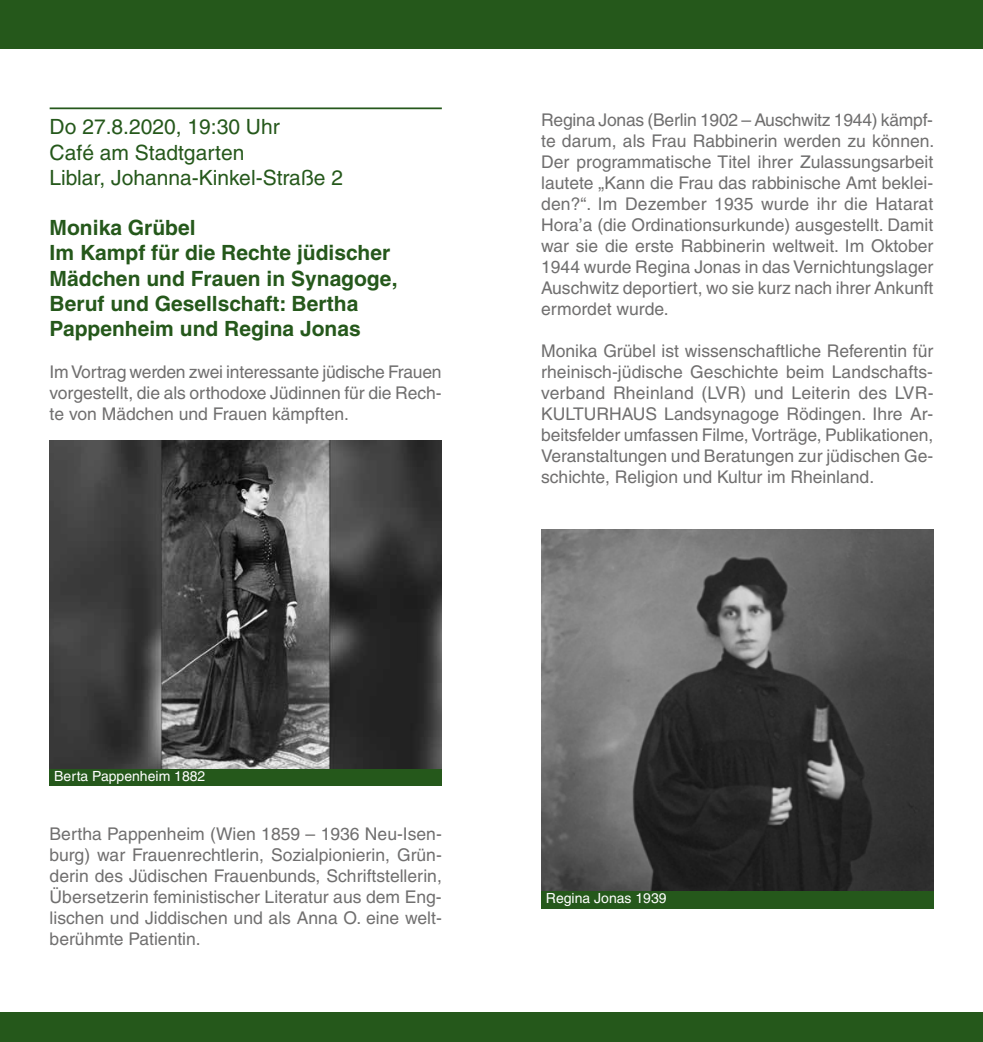
<style>
.page{position:relative;width:983px;height:1042px;background:#fff}
.page>*{position:absolute;margin:0;border:0;box-sizing:border-box;transform-origin:0 0}
.t1{font:700 21px/25.2px "Helvetica";color:#25581b}
.t2{font:21px/25.2px "Helvetica";color:#25581b}
.t3{font:17.5px/21px "Helvetica";color:#706f6f;text-align:justify}
.t4{font:14px "Helvetica";color:#fff}
</style>
<div class="page">
<div style="left:0;top:0;width:505px;height:49px;background:#25581b"></div>
<div style="left:477px;top:0;width:505px;height:49px;background:#25581b"></div>
<div style="left:0;top:1012px;width:505px;height:30px;background:#25581b"></div>
<div style="left:477px;top:1012px;width:505px;height:30px;background:#25581b"></div>
<hr style="left:50px;top:107px;width:391px;height:2px;background:#25581b">
<div style="left:49px;top:768px;width:392px;height:18px;background:#25581b"></div>
<div style="left:541px;top:890px;width:392px;height:18px;background:#25581b"></div>
<img style="left:49px;top:441px;width:392px;height:327px">
<img style="left:541px;top:530px;width:392px;height:360px">
<p class="t2" style="left:50px;top:114px;width:295px">Do 27.8.2020, 19:30 Uhr<br>Café am Stadtgarten<br>Liblar, Johanna-Kinkel-Straße 2</p>
<p class="t1" style="left:50px;top:215px;width:349px">Monika Grübel<br>Im Kampf für die Rechte jüdischer<br>Mädchen und Frauen in Synagoge,<br>Beruf und Gesellschaft: Bertha<br>Pappenheim und Regina Jonas</p>
<p class="t3" style="left:50px;top:361px;width:393px">Im Vortrag werden zwei interessante jüdische Frauen vorgestellt, die als orthodoxe Jüdinnen für die Rech&shy;te von Mädchen und Frauen kämpften.</p>
<p class="t3" style="left:541px;top:109px;width:394px">Regina Jonas (Berlin 1902 – Auschwitz 1944) kämpf&shy;te darum, als Frau Rabbinerin werden zu können.<br>Der programmatische Titel ihrer Zulassungsarbeit lautete „Kann die Frau das rabbinische Amt beklei&shy;den?“. Im Dezember 1935 wurde ihr die Hatarat Hora’a (die Ordinationsurkunde) ausgestellt. Damit war sie die erste Rabbinerin weltweit. Im Oktober 1944 wurde Regina Jonas in das Vernichtungslager Auschwitz deportiert, wo sie kurz nach ihrer Ankunft ermordet wurde.</p>
<p class="t3" style="left:541px;top:340px;width:394px">Monika Grübel ist wissenschaftliche Referentin für rheinisch-jüdische Geschichte beim Landschafts&shy;verband Rheinland (LVR) und Leiterin des LVR-KULTURHAUS Landsynagoge Rödingen. Ihre Ar&shy;beitsfelder umfassen Filme, Vorträge, Publikationen, Veranstaltungen und Beratungen zur jüdischen Ge&shy;schichte, Religion und Kultur im Rheinland.</p>
<p class="t4" style="left:54px;top:767px;width:152px">Berta Pappenheim 1882</p>
<p class="t3" style="left:50px;top:823px;width:393px">Bertha Pappenheim (Wien 1859 – 1936 Neu-Isen&shy;burg) war Frauenrechtlerin, Sozialpionierin, Grün&shy;derin des Jüdischen Frauenbunds, Schriftstellerin, Übersetzerin feministischer Literatur aus dem Eng&shy;lischen und Jiddischen und als Anna O. eine welt&shy;berühmte Patientin.</p>
<p class="t4" style="left:546px;top:890px;width:122px">Regina Jonas 1939</p>
</div>
